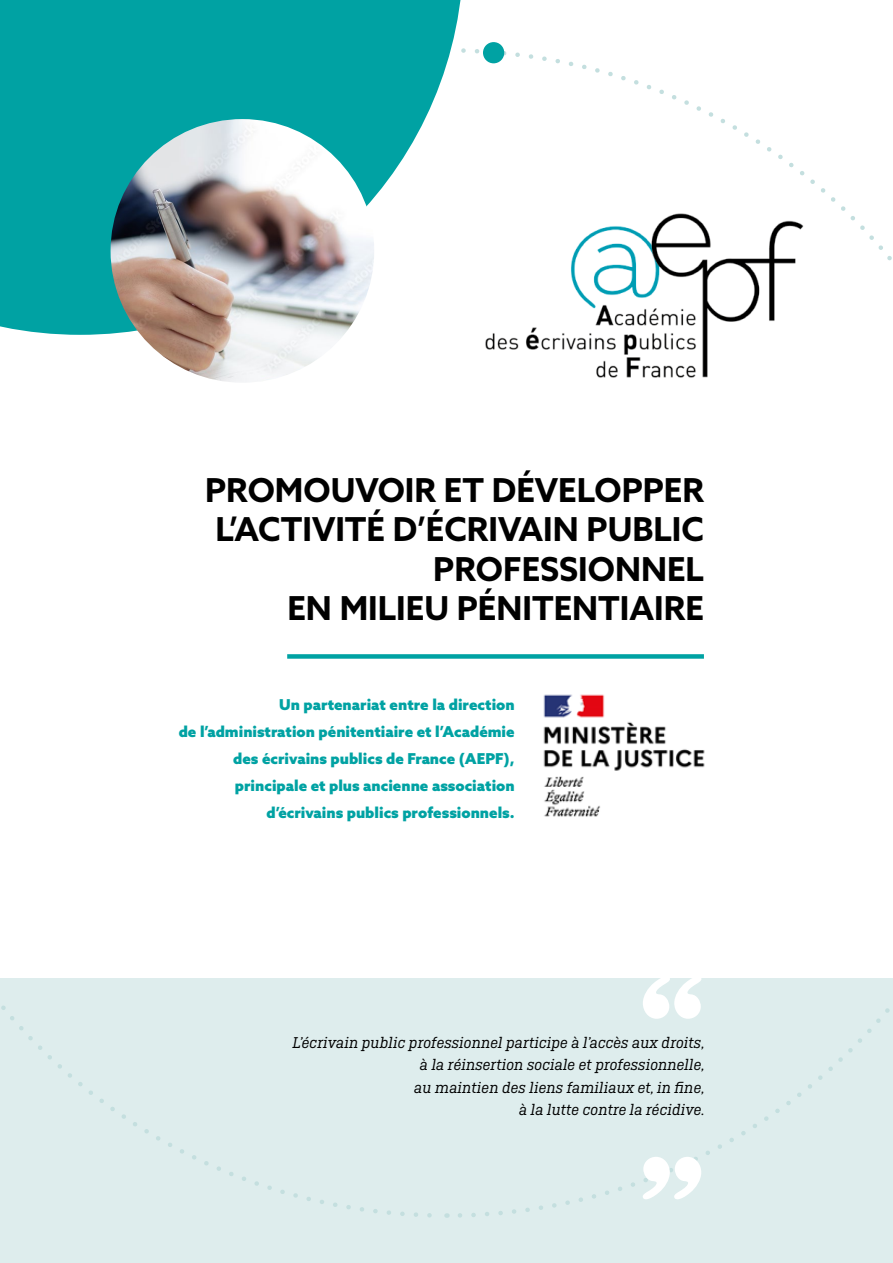
<style>
.page{position:relative;width:893px;height:1263px;background:#fff}
.page>*{position:absolute;margin:0;border:0;box-sizing:border-box;transform-origin:0 0}
.t1{font:120px/180.4px "Stencil Std";color:#fff}
.t2{font:700 33px/39.6px "Azo Sans";color:#000;text-align:right}
.t3{font:italic 16.5px/22.5px "Ciutadella Slab";color:#000;text-align:right}
.t4{font:900 15px/27px "Azo Sans";color:#00a2a3;text-align:right}
</style>
<div class="page">
<div style="left:0;top:978px;width:893px;height:285px;background:#deeded"></div>
<svg style="left:0;top:0;width:463px;height:335px;fill:#00a2a3"></svg>
<img style="left:485px;top:213px;width:319px;height:165px">
<div style="left:287px;top:654px;width:417px;height:5px;background:#00a2a3"></div>
<img style="left:111px;top:119px;width:263px;height:264px;border-radius:132px">
<img style="left:543px;top:694px;width:162px;height:123px">
<div style="left:483px;top:42px;width:21px;height:21px;background:#00a2a3;border-radius:50%"></div>
<h2 class="t2" style="left:205px;top:469px;width:500px">PROMOUVOIR ET DÉVELOPPER<br>L’ACTIVITÉ D’ÉCRIVAIN PUBLIC<br>PROFESSIONNEL<br>EN MILIEU PÉNITENTIAIRE</h2>
<p class="t4" style="left:179px;top:691px;width:337px">Un partenariat entre la direction<br>de l’administration pénitentiaire et l’Académie des écrivains publics de France (AEPF), principale et plus ancienne association d’écrivains publics professionnels.</p>
<h1 class="t1" style="left:634px;top:934px;width:78px">“ ”</h1>
<p class="t3" style="left:292px;top:1031px;width:414px">L’écrivain public professionnel participe à l’accès aux droits, à la réinsertion sociale et professionnelle,<br>au maintien des liens familiaux et, in fine,<br>à la lutte contre la récidive.</p>
</div>
